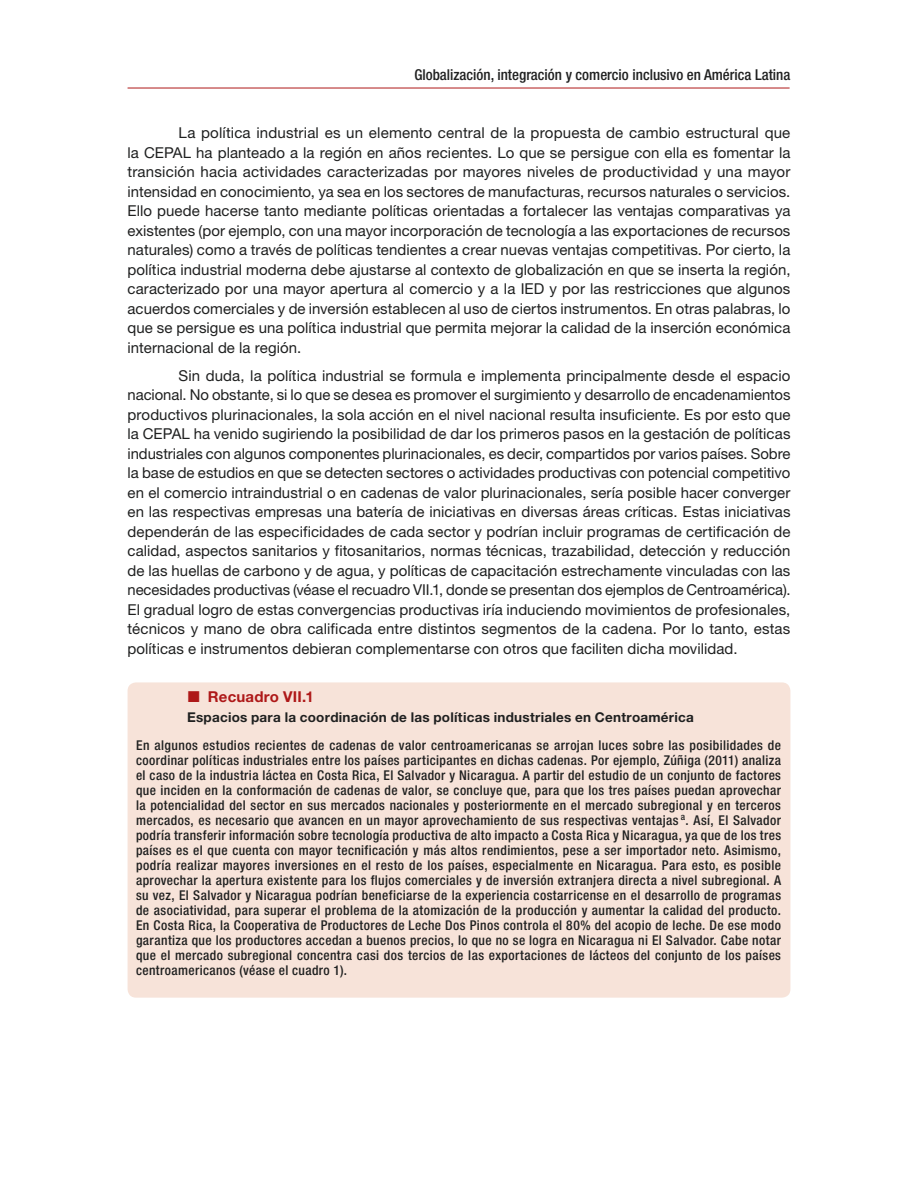
<style>
.page{position:relative;width:918px;height:1188px;background:#fff}
.page>*{position:absolute;margin:0;border:0;box-sizing:border-box;transform-origin:0 0}
.t1{font:15px/19.5px "Helvetica Neue LT Std";letter-spacing:.005em;color:#1f2020;text-align:justify}
.t2{font:500 condensed 15px "Helvetica Neue LT Std";color:#1f2020}
.t3{font:700 15px "Helvetica Neue LT Std";letter-spacing:.015em;color:#ae1818}
.t4{font:500 condensed 13.5px/15px "Helvetica Neue LT Std";letter-spacing:.03em;color:#1f2020;text-align:justify}
.t5{font:700 13.5px "Helvetica Neue LT Std";letter-spacing:.02em;color:#1f2020}
</style>
<div class="page">
<hr style="left:128px;top:88px;width:662px;height:1px;background:#ae1818">
<div style="left:128px;top:682px;width:662px;height:316px;background:#f7e3d9;border-radius:9px"></div>
<p class="t2" style="left:414px;top:65px;width:378px">Globalización, integración y comercio inclusivo en América Latina</p>
<p class="t1" style="left:128px;top:123px;width:664px;text-indent:51px">La política industrial es un elemento central de la propuesta de cambio estructural que la CEPAL ha planteado a la región en años recientes. Lo que se persigue con ella es fomentar la transición hacia actividades caracterizadas por mayores niveles de productividad y una mayor intensidad en conocimiento, ya sea en los sectores de manufacturas, recursos naturales o servicios.<br>Ello puede hacerse tanto mediante políticas orientadas a fortalecer las ventajas comparativas ya existentes (por ejemplo, con una mayor incorporación de tecnología a las exportaciones de recursos naturales) como a través de políticas tendientes a crear nuevas ventajas competitivas. Por cierto, la política industrial moderna debe ajustarse al contexto de globalización en que se inserta la región, caracterizado por una mayor apertura al comercio y a la IED y por las restricciones que algunos acuerdos comerciales y de inversión establecen al uso de ciertos instrumentos. En otras palabras, lo que se persigue es una política industrial que permita mejorar la calidad de la inserción económica internacional de la región.</p>
<p class="t1" style="left:128px;top:365px;width:664px;text-indent:51px">Sin duda, la política industrial se formula e implementa principalmente desde el espacio nacional. No obstante, si lo que se desea es promover el surgimiento y desarrollo de encadenamientos productivos plurinacionales, la sola acción en el nivel nacional resulta insuficiente. Es por esto que la CEPAL ha venido sugiriendo la posibilidad de dar los primeros pasos en la gestación de políticas industriales con algunos componentes plurinacionales, es decir, compartidos por varios países. Sobre la base de estudios en que se detecten sectores o actividades productivas con potencial competitivo en el comercio intraindustrial o en cadenas de valor plurinacionales, sería posible hacer converger en las respectivas empresas una batería de iniciativas en diversas áreas críticas. Estas iniciativas dependerán de las especificidades de cada sector y podrían incluir programas de certificación de calidad, aspectos sanitarios y fitosanitarios, normas técnicas, trazabilidad, detección y reducción de las huellas de carbono y de agua, y políticas de capacitación estrechamente vinculadas con las necesidades productivas (véase el recuadro VII.1, donde se presentan dos ejemplos de Centroamérica).<br>El gradual logro de estas convergencias productivas iría induciendo movimientos de profesionales, técnicos y mano de obra calificada entre distintos segmentos de la cadena. Por lo tanto, estas políticas e instrumentos debieran complementarse con otros que faciliten dicha movilidad.</p>
<p class="t3" style="left:208px;top:687px;width:107px">Recuadro VII.1</p>
<p class="t5" style="left:187px;top:709px;width:508px">Espacios para la coordinación de las políticas industriales en Centroamérica</p>
<p class="t4" style="left:136px;top:737px;width:647px">En algunos estudios recientes de cadenas de valor centroamericanas se arrojan luces sobre las posibilidades de coordinar políticas industriales entre los países participantes en dichas cadenas. Por ejemplo, Zúñiga (2011) analiza el caso de la industria láctea en Costa Rica, El Salvador y Nicaragua. A partir del estudio de un conjunto de factores que inciden en la conformación de cadenas de valor, se concluye que, para que los tres países puedan aprovechar la potencialidad del sector en sus mercados nacionales y posteriormente en el mercado subregional y en terceros mercados, es necesario que avancen en un mayor aprovechamiento de sus respectivas ventajas <sup>a</sup>. Así, El Salvador podría transferir información sobre tecnología productiva de alto impacto a Costa Rica y Nicaragua, ya que de los tres países es el que cuenta con mayor tecnificación y más altos rendimientos, pese a ser importador neto. Asimismo, podría realizar mayores inversiones en el resto de los países, especialmente en Nicaragua. Para esto, es posible aprovechar la apertura existente para los flujos comerciales y de inversión extranjera directa a nivel subregional. A su vez, El Salvador y Nicaragua podrían beneficiarse de la experiencia costarricense en el desarrollo de programas de asociatividad, para superar el problema de la atomización de la producción y aumentar la calidad del producto.<br>En Costa Rica, la Cooperativa de Productores de Leche Dos Pinos controla el 80% del acopio de leche. De ese modo garantiza que los productores accedan a buenos precios, lo que no se logra en Nicaragua ni El Salvador. Cabe notar que el mercado subregional concentra casi dos tercios de las exportaciones de lácteos del conjunto de los países centroamericanos (véase el cuadro 1).</p>
</div>
